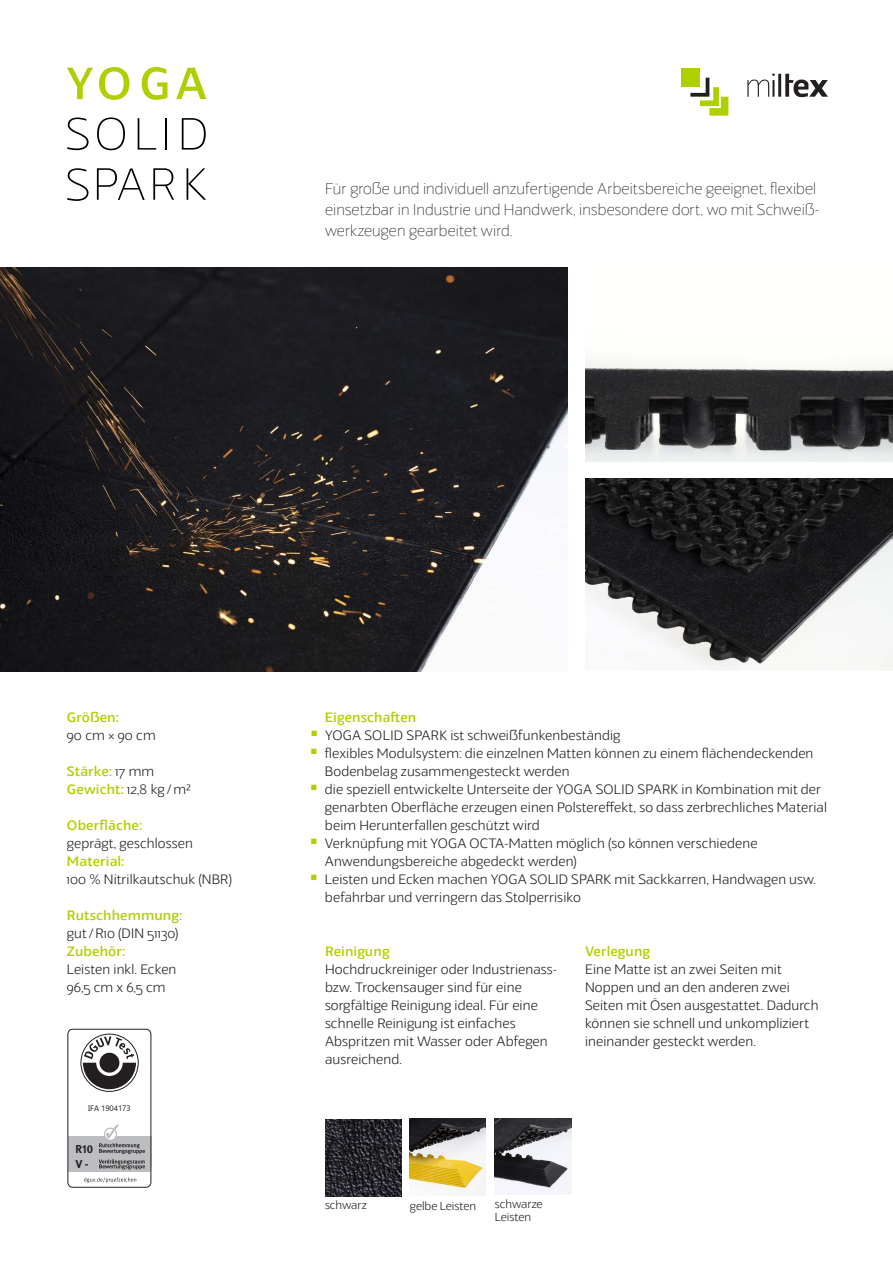
<style>
.page{position:relative;width:893px;height:1263px;background:#fff}
.page>*{position:absolute;margin:0;border:0;box-sizing:border-box;transform-origin:0 0}
.t1{font:100 15px/21px "Veotec";letter-spacing:.01em;color:#231f20}
.t2{font:300 13.2px/18px "Veotec";letter-spacing:.01em;color:#231f20}
.t3{font:500 13.2px/18px "Veotec";letter-spacing:.01em;color:#aed000}
.t4{font:700 11.4px/15.8px "DGUV Meta";color:#231f20}
.t5{font:300 11.25px/13.5px "Veotec";color:#231f20}
.t6{font:7.95px "Ebrima";color:#231f20}
.s1{font-weight:300;color:#231f20}
</style>
<div class="page">
<img style="left:0;top:268px;width:568px;height:404px">
<div style="left:681px;top:68px;width:19px;height:19px;background:#aed000"></div>
<svg style="left:690px;top:78px;width:38px;height:38px"></svg>
<svg style="left:747px;top:74px;width:28px;height:23px"></svg>
<hr style="left:778px;top:74px;width:3px;height:23px;background:#231f20">
<svg style="left:785px;top:74px;width:43px;height:23px"></svg>
<svg style="left:67px;top:168px;width:21px;height:33px"></svg>
<svg style="left:97px;top:168px;width:48px;height:32px"></svg>
<svg style="left:153px;top:168px;width:21px;height:32px"></svg>
<svg style="left:187px;top:168px;width:19px;height:32px"></svg>
<svg style="left:67px;top:68px;width:26px;height:31px"></svg>
<svg style="left:99px;top:67px;width:30px;height:33px"></svg>
<svg style="left:142px;top:67px;width:25px;height:33px"></svg>
<svg style="left:176px;top:67px;width:30px;height:32px"></svg>
<svg style="left:67px;top:118px;width:22px;height:32px"></svg>
<svg style="left:97px;top:117px;width:28px;height:33px"></svg>
<svg style="left:138px;top:118px;width:18px;height:32px"></svg>
<hr style="left:165px;top:118px;width:2px;height:32px;background:#000">
<svg style="left:182px;top:118px;width:24px;height:32px"></svg>
<img style="left:585px;top:478px;width:308px;height:192px">
<img style="left:585px;top:355px;width:308px;height:106px">
<img style="left:325px;top:1119px;width:77px;height:77px">
<img style="left:495px;top:1118px;width:76px;height:77px">
<img style="left:410px;top:1119px;width:76px;height:76px">
<div style="left:81px;top:1034px;width:57px;height:58px;border:1px solid #231f20;border-radius:50%"></div>
<svg style="left:83px;top:1036px;width:53px;height:53px"></svg>
<div style="left:68px;top:1029px;width:83px;height:158px;border:1px solid #231f20;border-radius:5px"></div>
<svg style="left:68px;top:1124px;width:84px;height:59px"></svg>
<p class="t1" style="left:325px;top:179px;width:496px">Für große und individuell anzufertigende Arbeitsbereiche geeignet, flexibel einsetzbar in Industrie und Handwerk, insbesondere dort, wo mit Schweiß&shy;werkzeugen gearbeitet wird.</p>
<p class="t3" style="left:67px;top:709px;width:54px">Größen:</p>
<p class="t2" style="left:67px;top:727px;width:90px">90 cm × 90 cm</p>
<p class="t3" style="left:67px;top:763px;width:126px">Stärke: <span class="s1">17 mm<br></span>Gewicht: <span class="s1">12,8 kg /m²</span></p>
<p class="t3" style="left:67px;top:817px;width:77px">Oberfläche:</p>
<p class="t2" style="left:67px;top:835px;width:127px">geprägt, geschlossen</p>
<p class="t3" style="left:67px;top:853px;width:59px">Material:</p>
<p class="t2" style="left:67px;top:871px;width:166px">100 % Nitrilkautschuk (NBR)</p>
<p class="t3" style="left:67px;top:907px;width:117px">Rutschhemmung:</p>
<p class="t2" style="left:67px;top:925px;width:113px">gut/R10 (DIN 51130)</p>
<p class="t3" style="left:67px;top:943px;width:60px">Zubehör:</p>
<p class="t2" style="left:67px;top:961px;width:111px">Leisten inkl. Ecken<br>96,5 cm x 6,5 cm</p>
<p class="t6" style="left:88px;top:1102px;width:44px">IFA 1904173</p>
<p class="t4" style="left:75px;top:1141px;width:19px">R10<br>V -</p>
<p class="t3" style="left:325px;top:709px;width:93px">Eigenschaften</p>
<p class="t2" style="left:325px;top:727px;width:503px">YOGA SOLID SPARK ist schweißfunkenbeständig<br>flexibles Modulsystem: die einzelnen Matten können zu einem flächendeckenden Bodenbelag zusammengesteckt werden<br>die speziell entwickelte Unterseite der YOGA SOLID SPARK in Kombination mit der genarbten Oberfläche erzeugen einen Polstereffekt, so dass zerbrechliches Material beim Herunterfallen geschützt wird<br>Verknüpfung mit YOGA OCTA-Matten möglich (so können verschiedene Anwendungsbereiche abgedeckt werden)<br>Leisten und Ecken machen YOGA SOLID SPARK mit Sackkarren, Handwagen usw. befahrbar und verringern das Stolperrisiko</p>
<p class="t3" style="left:325px;top:943px;width:66px">Reinigung</p>
<p class="t2" style="left:325px;top:961px;width:234px">Hochdruckreiniger oder Industrienass&shy;bzw. Trockensauger sind für eine sorgfältige Reinigung ideal. Für eine schnelle Reinigung ist einfaches<br>Abspritzen mit Wasser oder Abfegen ausreichend.</p>
<p class="t3" style="left:585px;top:943px;width:67px">Verlegung</p>
<p class="t2" style="left:585px;top:961px;width:235px">Eine Matte ist an zwei Seiten mit Noppen und an den anderen zwei Seiten mit Ösen ausgestattet. Dadurch können sie schnell und unkompliziert ineinander gesteckt werden.</p>
<p class="t5" style="left:325px;top:1198px;width:43px">schwarz</p>
<p class="t5" style="left:410px;top:1199px;width:68px">gelbe Leisten</p>
<p class="t5" style="left:495px;top:1197px;width:49px">schwarze<br>Leisten</p>
</div>
